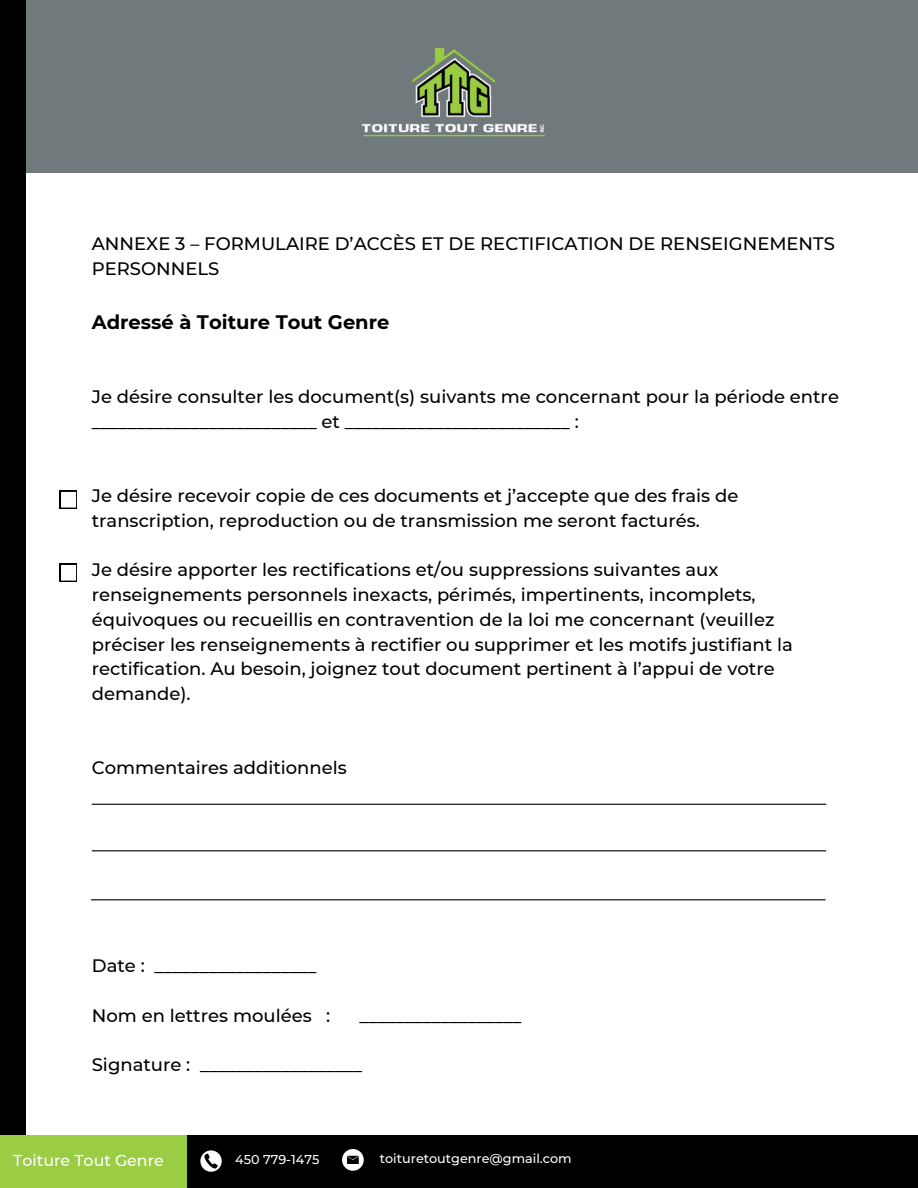
<style>
.page{position:relative;width:918px;height:1188px;background:#fff}
.page>*{position:absolute;margin:0;border:0;box-sizing:border-box;transform-origin:0 0}
.t1{font:700 19.5px "Montserrat";color:#000}
.t2{font:500 18px/24.8px "Montserrat";color:#000}
.t3{font:500 15.75px "Montserrat";color:#fff}
.t4{font:500 12.75px "Montserrat";color:#fff}
</style>
<div class="page">
<div style="left:0;top:0;width:918px;height:172px;background:#707a7c"></div>
<div style="left:0;top:0;width:25px;height:1188px;background:#000"></div>
<div style="left:187px;top:1135px;width:731px;height:53px;background:#000"></div>
<div style="left:0;top:1135px;width:186px;height:53px;background:#9acd44"></div>
<div style="left:342px;top:1149px;width:22px;height:22px;background:#fff;border-radius:50%"></div>
<svg style="left:347px;top:1156px;width:12px;height:8px"></svg>
<svg style="left:200px;top:1150px;width:22px;height:22px"></svg>
<hr style="left:92px;top:804px;width:734px;height:1px;background:#000">
<hr style="left:92px;top:850px;width:734px;height:1px;background:#000">
<hr style="left:91px;top:899px;width:734px;height:1px;background:#000">
<svg style="left:60px;top:491px;width:17px;height:18px"></svg>
<svg style="left:60px;top:564px;width:17px;height:18px"></svg>
<img style="left:361px;top:47px;width:185px;height:90px">
<p class="t2" style="left:92px;top:231px;width:745px">ANNEXE 3 – FORMULAIRE D’ACCÈS ET DE RECTIFICATION DE RENSEIGNEMENTS<br>PERSONNELS</p>
<p class="t1" style="left:92px;top:310px;width:299px">Adressé à Toiture Tout Genre</p>
<h2 class="t2" style="left:92px;top:384px;width:749px">Je désire consulter les document(s) suivants me concernant pour la période entre _________________________ et _________________________ :</h2>
<p class="t2" style="left:92px;top:483px;width:648px">Je désire recevoir copie de ces documents et j’accepte que des frais de transcription, reproduction ou de transmission me seront facturés.</p>
<h2 class="t2" style="left:92px;top:558px;width:703px">Je désire apporter les rectifications et/ou suppressions suivantes aux renseignements personnels inexacts, périmés, impertinents, incomplets, équivoques ou recueillis en contravention de la loi me concernant (veuillez préciser les renseignements à rectifier ou supprimer et les motifs justifiant la rectification. Au besoin, joignez tout document pertinent à l’appui de votre demande).</h2>
<p class="t2" style="left:92px;top:756px;width:257px">Commentaires additionnels</p>
<p class="t2" style="left:92px;top:954px;width:226px">Date : __________________</p>
<p class="t2" style="left:92px;top:1003px;width:240px">Nom en lettres moulées :</p>
<p class="t2" style="left:359px;top:1003px;width:164px">__________________</p>
<h2 class="t2" style="left:92px;top:1053px;width:272px">Signature : __________________</h2>
<p class="t3" style="left:13px;top:1151px;width:152px">Toiture Tout Genre</p>
<h3 class="t4" style="left:235px;top:1152px;width:86px">450 779-1475</h3>
<p class="t4" style="left:380px;top:1151px;width:193px">toituretoutgenre@gmail.com</p>
</div>
